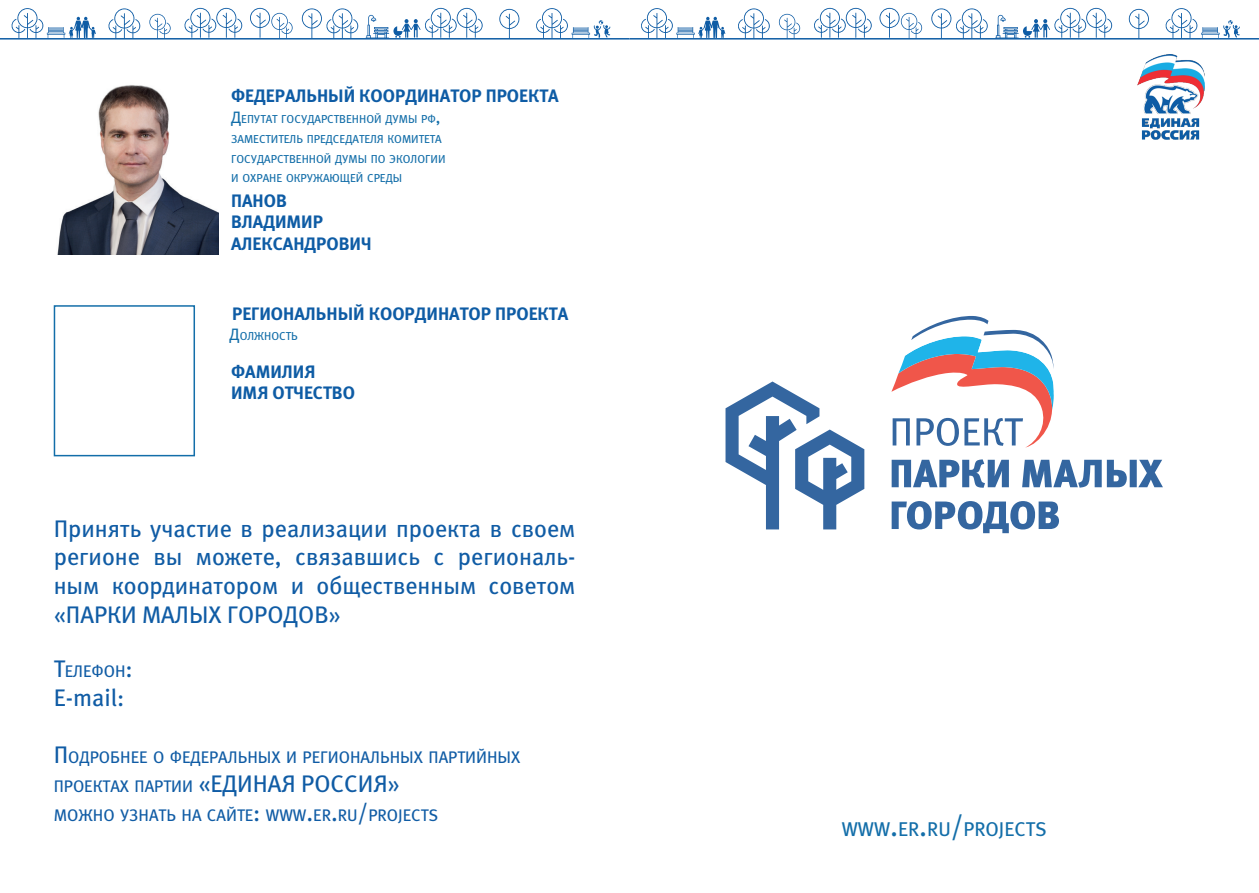
<style>
.page{position:relative;width:1259px;height:893px;background:#fff}
.page>*{position:absolute;margin:0;border:0;box-sizing:border-box;transform-origin:0 0}
.t1{font:24px/28.8px "Meta Book C";color:#105ca5;text-align:justify}
.t2{font:24px "Meta Book C";color:#105ca5}
.t3{font:19.95px "Meta Book C";color:#136ea9}
.t4{font:18px/21.6px "Meta Bold LFC";color:#0e5ca5}
.t5{font:16.8px/28.8px "Meta Book C";color:#105ca5}
.t6{font:11.55px/19.8px "Meta Book C";color:#136ea9}
.s1{font-size:16.5px}
.s2{font-size:24px}
.s3{font-size:28.5px}
</style>
<div class="page">
<img style="left:1137px;top:54px;width:68px;height:85px">
<img style="left:57px;top:85px;width:162px;height:170px">
<div style="left:54px;top:305px;width:141px;height:151px;border:2px solid #136ea9"></div>
<svg style="left:725px;top:381px;width:139px;height:148px"></svg>
<svg style="left:891px;top:316px;width:163px;height:132px"></svg>
<svg style="left:891px;top:459px;width:118px;height:29px"></svg>
<svg style="left:1022px;top:460px;width:141px;height:28px"></svg>
<svg style="left:891px;top:501px;width:168px;height:32px"></svg>
<svg style="left:11px;top:8px;width:85px;height:30px"></svg>
<svg style="left:536px;top:8px;width:74px;height:30px"></svg>
<hr style="left:0;top:38px;width:629px;height:2px;background:#0e5ca5">
<svg style="left:108px;top:8px;width:32px;height:30px"></svg>
<svg style="left:149px;top:14px;width:22px;height:24px"></svg>
<svg style="left:184px;top:8px;width:58px;height:30px"></svg>
<svg style="left:250px;top:8px;width:43px;height:30px"></svg>
<svg style="left:302px;top:8px;width:56px;height:30px"></svg>
<svg style="left:366px;top:8px;width:117px;height:30px"></svg>
<svg style="left:499px;top:9px;width:20px;height:29px"></svg>
<svg style="left:641px;top:8px;width:84px;height:30px"></svg>
<svg style="left:1165px;top:8px;width:74px;height:30px"></svg>
<hr style="left:629px;top:38px;width:630px;height:2px;background:#0e5ca5">
<svg style="left:738px;top:8px;width:32px;height:30px"></svg>
<svg style="left:779px;top:14px;width:21px;height:24px"></svg>
<svg style="left:814px;top:8px;width:57px;height:30px"></svg>
<svg style="left:879px;top:8px;width:43px;height:30px"></svg>
<svg style="left:931px;top:8px;width:56px;height:30px"></svg>
<svg style="left:995px;top:8px;width:117px;height:30px"></svg>
<svg style="left:1128px;top:9px;width:21px;height:29px"></svg>
<p class="t4" style="left:231px;top:85px;width:329px">ФЕДЕРАЛЬНЫЙ КООРДИНАТОР ПРОЕКТА</p>
<p class="t6" style="left:231px;top:109px;width:216px"><span class="s1">Д</span>ЕПУТАТ ГОСУДАРСТВЕННОЙ ДУМЫ РФ<span class="s1">,<br></span>ЗАМЕСТИТЕЛЬ ПРЕДСЕДАТЕЛЯ КОМИТЕТА<br>ГОСУДАРСТВЕННОЙ ДУМЫ ПО ЭКОЛОГИИ<br>И ОХРАНЕ ОКРУЖАЮЩЕЙ СРЕДЫ</p>
<p class="t4" style="left:231px;top:189px;width:142px">ПАНОВ<br>ВЛАДИМИР<br>АЛЕКСАНДРОВИЧ</p>
<p class="t4" style="left:232px;top:303px;width:338px">РЕГИОНАЛЬНЫЙ КООРДИНАТОР ПРОЕКТА</p>
<p class="t6" style="left:229px;top:326px;width:70px"><span class="s1">Д</span>ОЛЖНОСТЬ</p>
<p class="t4" style="left:231px;top:361px;width:125px">ФАМИЛИЯ<br>ИМЯ ОТЧЕСТВО</p>
<p class="t1" style="left:54px;top:514px;width:523px">Принять участие в реализации проекта в своем регионе вы можете, связавшись с региональ&shy;ным координатором и общественным советом «ПАРКИ МАЛЫХ ГОРОДОВ»</p>
<p class="t5" style="left:54px;top:657px;width:81px"><span class="s2">Т</span>ЕЛЕФОН<span class="s2">:</span></p>
<p class="t1" style="left:54px;top:683px;width:72px">E-mail:</p>
<p class="t5" style="left:54px;top:743px;width:468px"><span class="s2">П</span> ОДРОБНЕЕ О ФЕДЕРАЛЬНЫХ И РЕГИОНАЛЬНЫХ ПАРТИЙНЫХ<br>ПРОЕКТАХ ПАРТИИ <span class="s2">«ЕДИНАЯ</span></p>
<p class="t2" style="left:301px;top:770px;width:15px">РОССИЯ</p>
<p class="t2" style="left:388px;top:770px;width:14px">»</p>
<p class="t5" style="left:54px;top:801px;width:386px">МОЖНО УЗНАТЬ НА САЙТЕ<span class="s2">:</span> WWW<span class="s2">.</span>ER<span class="s2">.</span>RU<span class="s2">/</span>PROJECTS</p>
<p class="t3" style="left:842px;top:818px;width:206px">WWW<span class="s3">.</span>ER<span class="s3">.</span>RU<span class="s3">/</span>PROJECTS</p>
</div>
